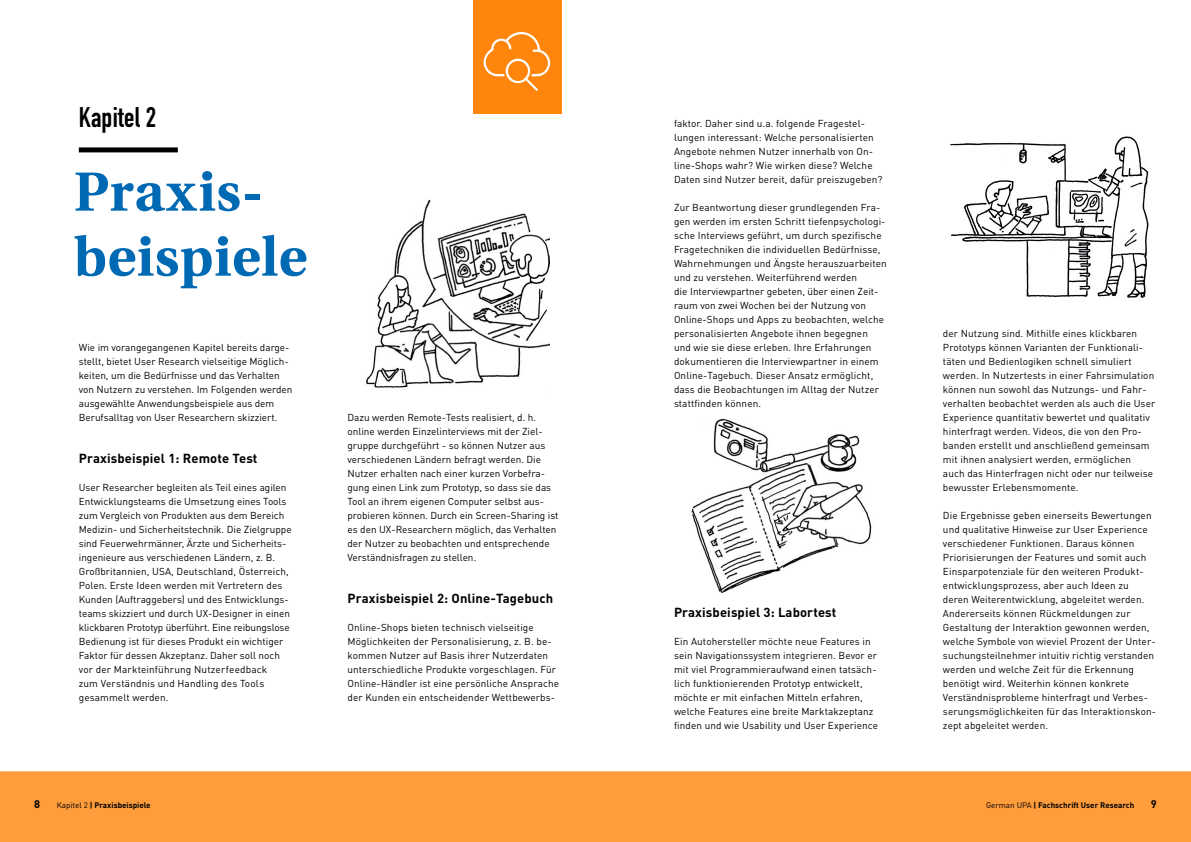
<style>
.page{position:relative;width:1191px;height:842px;background:#fff}
.page>*{position:absolute;margin:0;border:0;box-sizing:border-box;transform-origin:0 0}
.Headline_Kapitelanfa{font:700 55px/65px "Heuristica";letter-spacing:.01em;color:#0069b4}
.t1{font:700 28px "DIN Condensed";letter-spacing:.01em;color:#000}
.Headline_3{font:700 13px "DIN Pro";letter-spacing:.01em;color:#000}
.t2{font:700 11px "DIN Pro";color:#000}
.Fließtext{font:10px/14px "DIN Pro";letter-spacing:.01em;color:#000}
.t3{font:700 8px "DIN Pro";color:#000}
.s1{font-weight:400}
</style>
<div class="page">
<div style="left:0;top:771px;width:1191px;height:71px;background:#ff9d3d"></div>
<img style="left:366px;top:200px;width:183px;height:188px">
<img style="left:691px;top:419px;width:181px;height:174px">
<div style="left:473px;top:0;width:88px;height:113px;background:#ff850d"></div>
<svg style="left:483px;top:32px;width:67px;height:59px"></svg>
<div style="left:79px;top:147px;width:99px;height:5px;background:#000"></div>
<img style="left:950px;top:136px;width:199px;height:162px">
<h2 class="t1" style="left:79px;top:99px;width:79px">Kapitel 2</h2>
<h1 class="Headline_Kapitelanfa" style="left:74px;top:157px;width:235px">Praxis&shy;beispiele</h1>
<p class="Fließtext" style="left:79px;top:340px;width:215px">Wie im vorangegangenen Kapitel bereits darge&shy;stellt, bietet User Research vielseitige Möglich&shy;keiten, um die Bedürfnisse und das Verhalten von Nutzern zu verstehen. Im Folgenden werden ausgewählte Anwendungsbeispiele aus dem Berufsalltag von User Researchern skizziert.</p>
<h3 class="Headline_3" style="left:79px;top:450px;width:180px">Praxisbeispiel 1: Remote Test</h3>
<p class="Fließtext" style="left:79px;top:480px;width:214px">User Researcher begleiten als Teil eines agilen Entwicklungsteams die Umsetzung eines Tools zum Vergleich von Produkten aus dem Bereich Medizin- und Sicherheitstechnik. Die Zielgruppe sind Feuerwehrmänner, Ärzte und Sicherheits&shy;ingenieure aus verschiedenen Ländern, z. B.<br>Großbritannien, USA, Deutschland, Österreich, Polen. Erste Ideen werden mit Vertretern des Kunden (Auftraggebers) und des Entwicklungs&shy;teams skizziert und durch UX-Designer in einen klickbaren Prototyp überführt. Eine reibungslose Bedienung ist für dieses Produkt ein wichtiger Faktor für dessen Akzeptanz. Daher soll noch vor der Markteinführung Nutzerfeedback<br>zum Verständnis und Handling des Tools gesammelt werden.</p>
<p class="Fließtext" style="left:347px;top:410px;width:213px">Dazu werden Remote-Tests realisiert, d. h. online werden Einzelinterviews mit der Ziel&shy;gruppe durchgeführt - so können Nutzer aus verschiedenen Ländern befragt werden. Die Nutzer erhalten nach einer kurzen Vorbefra&shy;gung einen Link zum Prototyp, so dass sie das Tool an ihrem eigenen Computer selbst aus&shy;probieren können. Durch ein Screen-Sharing ist es den UX-Researchern möglich, das Verhalten der Nutzer zu beobachten und entsprechende Verständnisfragen zu stellen.</p>
<h3 class="Headline_3" style="left:347px;top:590px;width:207px">Praxisbeispiel 2: Online-Tagebuch</h3>
<p class="Fließtext" style="left:347px;top:620px;width:213px">Online-Shops bieten technisch vielseitige Möglichkeiten der Personalisierung, z. B. be&shy;kommen Nutzer auf Basis ihrer Nutzerdaten unterschiedliche Produkte vorgeschlagen. Für Online-Händler ist eine persönliche Ansprache der Kunden ein entscheidender Wettbewerbs-</p>
<p class="Fließtext" style="left:674px;top:116px;width:210px">faktor. Daher sind u.a. folgende Fragestel&shy;lungen interessant: Welche personalisierten Angebote nehmen Nutzer innerhalb von On&shy;line-Shops wahr? Wie wirken diese? Welche Daten sind Nutzer bereit, dafür preiszugeben?</p>
<p class="Fließtext" style="left:674px;top:200px;width:214px">Zur Beantwortung dieser grundlegenden Fra&shy;gen werden im ersten Schritt tiefenpsychologi&shy;sche Interviews geführt, um durch spezifische Fragetechniken die individuellen Bedürfnisse, Wahrnehmungen und Ängste herauszuarbeiten und zu verstehen. Weiterführend werden<br>die Interviewpartner gebeten, über einen Zeit&shy;raum von zwei Wochen bei der Nutzung von Online-Shops und Apps zu beobachten, welche personalisierten Angebote ihnen begegnen und wie sie diese erleben. Ihre Erfahrungen dokumentieren die Interviewpartner in einem Online-Tagebuch. Dieser Ansatz ermöglicht, dass die Beobachtungen im Alltag der Nutzer stattfinden können.</p>
<h3 class="Headline_3" style="left:674px;top:604px;width:164px">Praxisbeispiel 3: Labortest</h3>
<p class="Fließtext" style="left:674px;top:634px;width:206px">Ein Autohersteller möchte neue Features in sein Navigationssystem integrieren. Bevor er mit viel Programmieraufwand einen tatsäch&shy;lich funktionierenden Prototyp entwickelt, möchte er mit einfachen Mitteln erfahren, welche Features eine breite Marktakzeptanz finden und wie Usability und User Experience</p>
<p class="Fließtext" style="left:943px;top:326px;width:214px">der Nutzung sind. Mithilfe eines klickbaren Prototyps können Varianten der Funktionali&shy;täten und Bedienlogiken schnell simuliert werden. In Nutzertests in einer Fahrsimulation können nun sowohl das Nutzungs- und Fahr&shy;verhalten beobachtet werden als auch die User Experience quantitativ bewertet und qualitativ hinterfragt werden. Videos, die von den Pro&shy;banden erstellt und anschließend gemeinsam mit ihnen analysiert werden, ermöglichen auch das Hinterfragen nicht oder nur teilweise bewusster Erlebensmomente.</p>
<p class="Fließtext" style="left:943px;top:508px;width:215px">Die Ergebnisse geben einerseits Bewertungen und qualitative Hinweise zur User Experience verschiedener Funktionen. Daraus können Priorisierungen der Features und somit auch Einsparpotenziale für den weiteren Produkt&shy;entwicklungsprozess, aber auch Ideen zu deren Weiterentwicklung, abgeleitet werden.<br>Andererseits können Rückmeldungen zur Gestaltung der Interaktion gewonnen werden, welche Symbole von wieviel Prozent der Unter&shy;suchungsteilnehmer intuitiv richtig verstanden werden und welche Zeit für die Erkennung benötigt wird. Weiterhin können konkrete Verständnisprobleme hinterfragt und Verbes&shy;serungsmöglichkeiten für das Interaktionskon&shy;zept abgeleitet werden.</p>
<p class="t2" style="left:34px;top:796px;width:7px">8</p>
<p class="t3" style="left:986px;top:799px;width:150px"><span class="s1">German UPA</span> | Fachschrift User Research</p>
<p class="t2" style="left:1151px;top:796px;width:7px">9</p>
<p class="t3" style="left:57px;top:799px;width:95px"><span class="s1">Kapitel 2</span> | Praxisbeispiele</p>
</div>
